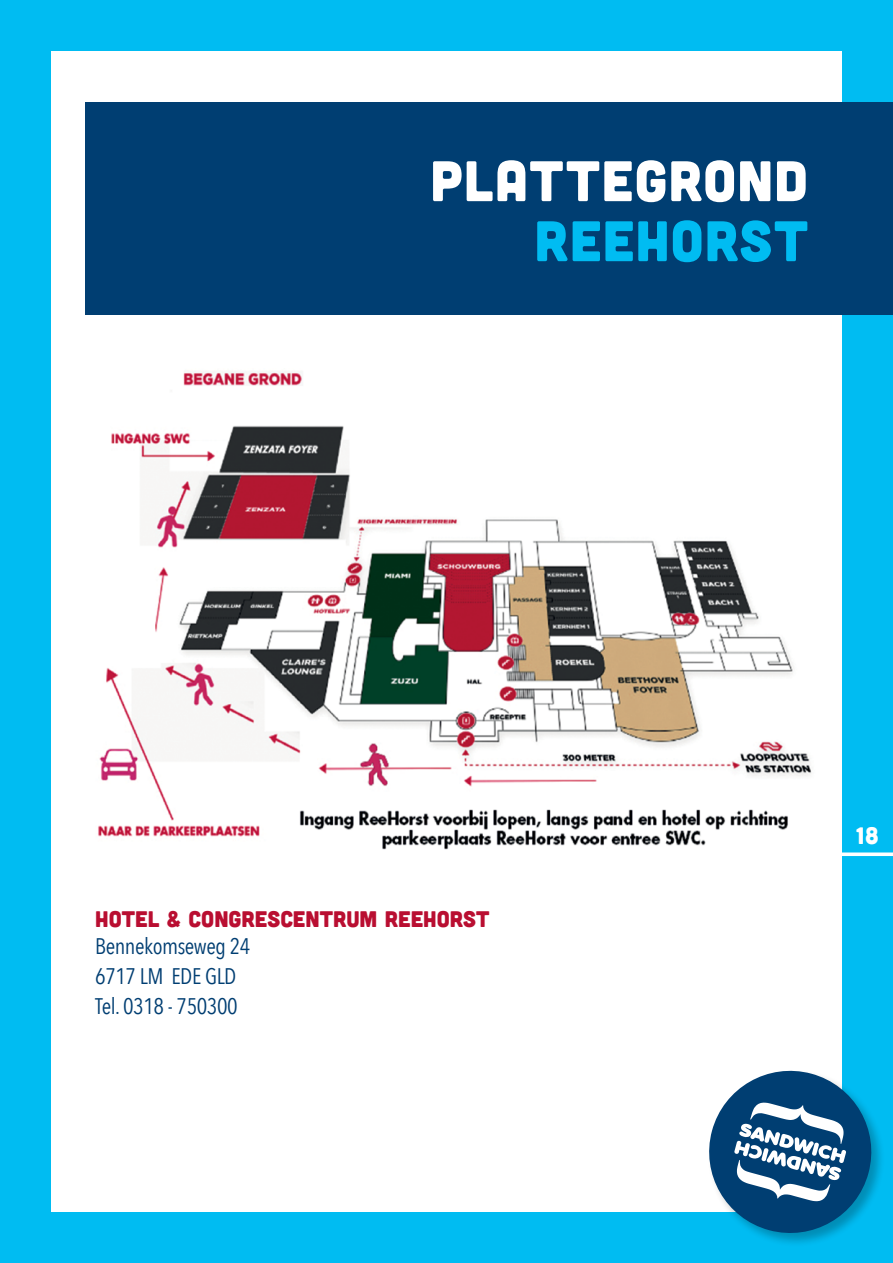
<style>
.page{position:relative;width:893px;height:1263px;background:#00bcf2}
.page>*{position:absolute;margin:0;border:0;box-sizing:border-box;transform-origin:0 0}
.t1{font:57px "Cubano";letter-spacing:.025em;color:#fff}
.t2{font:57px "Cubano";letter-spacing:.02em;color:#00bcf2}
.t3{font:23.7px "Cubano";color:#fff}
.t4{font:22.5px/30px "Avenir Next Condensed";letter-spacing:-.02em;color:#003e72}
.t5{font:22.5px "Cubano";color:#b90e31}
</style>
<div class="page">
<div style="left:51px;top:51px;width:791px;height:1161px;background:#fff"></div>
<svg style="left:709px;top:1070px;width:171px;height:172px"></svg>
<svg style="left:842px;top:852px;width:51px;height:4px"></svg>
<div style="left:85px;top:102px;width:808px;height:213px;background:#003e72"></div>
<img style="left:98px;top:371px;width:714px;height:479px">
<h1 class="t1" style="left:430px;top:144px;width:379px">PLATTEGROND</h1>
<h1 class="t2" style="left:534px;top:204px;width:275px">REEHORST</h1>
<p class="t5" style="left:95px;top:905px;width:396px">HOTEL &amp; CONGRESCENTRUM REEHORST</p>
<p class="t4" style="left:95px;top:930px;width:157px">Bennekomseweg 24<br>6717 LM EDE GLD<br>Tel. 0318 - 750300</p>
<p class="t3" style="left:856px;top:820px;width:25px">18</p>
</div>
